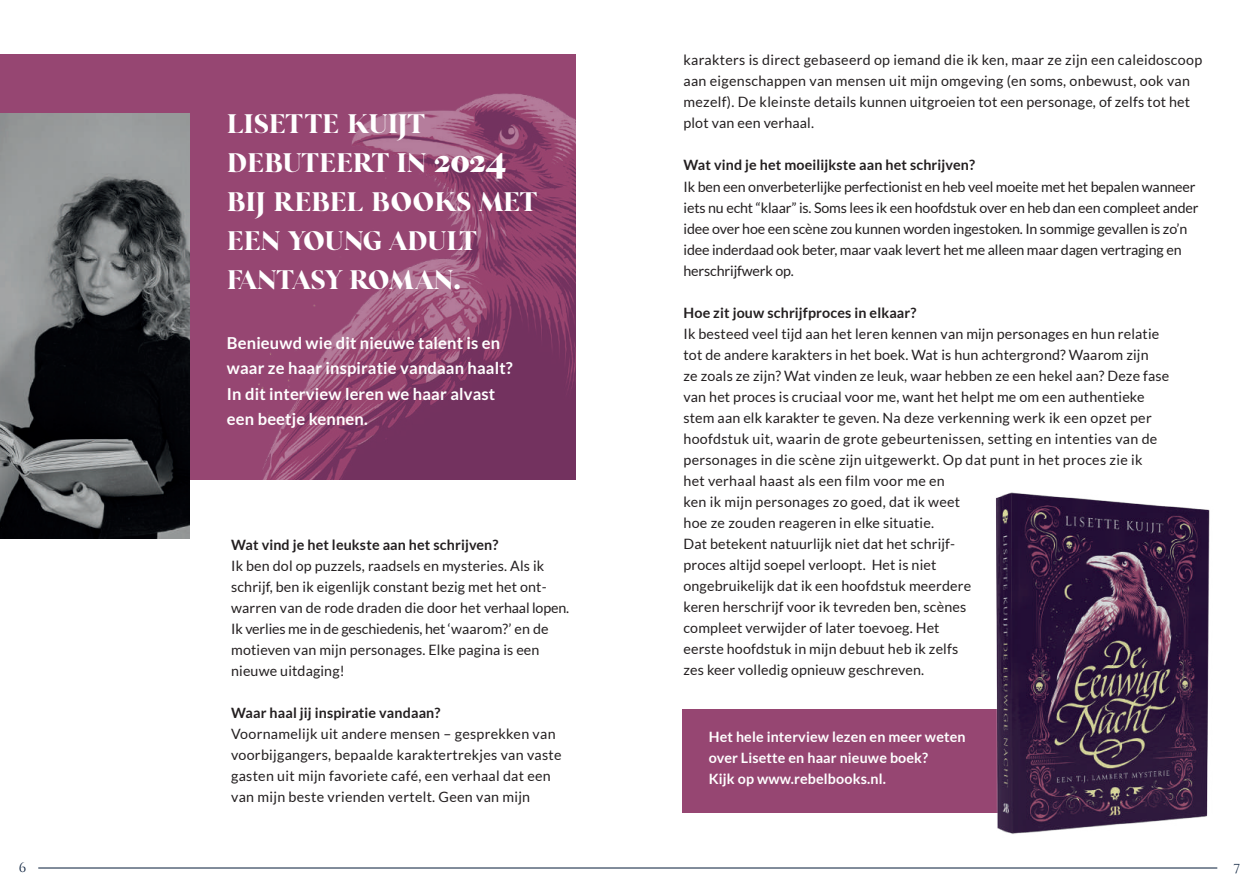
<style>
.page{position:relative;width:1259px;height:893px;background:#fff}
.page>*{position:absolute;margin:0;border:0;box-sizing:border-box;transform-origin:0 0}
.t1{font:700 25.5px/39px "Regatto";color:#fff}
.t2{font:700 16.5px/25.5px "Lato";letter-spacing:.01em;color:#fff}
.t3{font:14.25px/21px "Lato";letter-spacing:.01em;color:#231f20}
.t4{font:14.25px/21px "Lato";letter-spacing:-.01em;color:#231f20}
.t5{font:700 14.25px "Lato";letter-spacing:.01em;color:#231f20}
.t6{font:700 14.25px/21px "Lato";letter-spacing:.01em;color:#fff}
.t7{font:13.5px "Cinzel Decorative";color:#051b38}
.s1{font-size:31.5px}
</style>
<div class="page">
<hr style="left:38px;top:868px;width:1179px;height:1px;background:#051b38">
<img style="left:0;top:54px;width:575px;height:425px">
<div style="left:682px;top:709px;width:392px;height:103px;background:#964672"></div>
<img style="left:0;top:113px;width:190px;height:426px">
<img style="left:986px;top:492px;width:224px;height:342px">
<hr style="left:214px;top:0;width:337px;height:1px;background:#032930">
<h1 class="t1" style="left:227px;top:105px;width:311px">LISETTE KUIJT<br>DEBUTEERT IN <span class="s1">2024<br></span>BIJ REBEL BOOKS MET<br>EEN YOUNG ADULT<br>FANTASY ROMAN.</h1>
<p class="t2" style="left:227px;top:330px;width:287px">Benieuwd wie dit nieuwe talent is en waar ze haar inspiratie vandaan haalt?<br>In dit interview leren we haar alvast een beetje kennen.</p>
<p class="t5" style="left:231px;top:537px;width:269px">Wat vind je het leukste aan het schrijven?</p>
<p class="t3" style="left:231px;top:556px;width:339px">Ik ben dol op puzzels, raadsels en mysteries. Als ik schrijf, ben ik eigenlijk constant bezig met het ont&shy;warren van de rode draden die door het verhaal lopen.<br>Ik verlies me in de geschiedenis, het ‘waarom?’ en de motieven van mijn personages. Elke pagina is een nieuwe uitdaging!</p>
<p class="t5" style="left:231px;top:705px;width:211px">Waar haal jij inspiratie vandaan?</p>
<p class="t3" style="left:231px;top:724px;width:332px">Voornamelijk uit andere mensen – gesprekken van voorbijgangers, bepaalde karaktertrekjes van vaste gasten uit mijn favoriete café, een verhaal dat een van mijn beste vrienden vertelt. Geen van mijn</p>
<p class="t3" style="left:683px;top:50px;width:520px">karakters is direct gebaseerd op iemand die ik ken, maar ze zijn een caleidoscoop aan eigenschappen van mensen uit mijn omgeving (en soms, onbewust, ook van mezelf). De kleinste details kunnen uitgroeien tot een personage, of zelfs tot het plot van een verhaal.</p>
<p class="t5" style="left:683px;top:157px;width:293px">Wat vind je het moeilijkste aan het schrijven?</p>
<p class="t4" style="left:683px;top:176px;width:516px">Ik ben een onverbeterlijke perfectionist en heb veel moeite met het bepalen wanneer iets nu echt “klaar” is. Soms lees ik een hoofdstuk over en heb dan een compleet ander idee over hoe een scène zou kunnen worden ingestoken. In sommige gevallen is zo’n idee inderdaad ook beter, maar vaak levert het me alleen maar dagen vertraging en herschrijfwerk op.</p>
<p class="t5" style="left:683px;top:304px;width:234px">Hoe zit jouw schrijfproces in elkaar?</p>
<p class="t3" style="left:683px;top:323px;width:487px">Ik besteed veel tijd aan het leren kennen van mijn personages en hun relatie tot de andere karakters in het boek. Wat is hun achtergrond? Waarom zijn<br>ze zoals ze zijn? Wat vinden ze leuk, waar hebben ze een hekel aan? Deze fase van het proces is cruciaal voor me, want het helpt me om een authentieke stem aan elk karakter te geven. Na deze verkenning werk ik een opzet per hoofdstuk uit, waarin de grote gebeurtenissen, setting en intenties van de personages in die scène zijn uitgewerkt. Op dat punt in het proces zie ik<br>het verhaal haast als een film voor me en<br>ken ik mijn personages zo goed, dat ik weet<br>hoe ze zouden reageren in elke situatie.<br>Dat betekent natuurlijk niet dat het schrijf-<br>proces altijd soepel verloopt. Het is niet<br>ongebruikelijk dat ik een hoofdstuk meerdere<br>keren herschrijf voor ik tevreden ben, scènes<br>compleet verwijder of later toevoeg. Het<br>eerste hoofdstuk in mijn debuut heb ik zelfs<br>zes keer volledig opnieuw geschreven.</p>
<p class="t6" style="left:709px;top:726px;width:258px">Het hele interview lezen en meer weten over Lisette en haar nieuwe boek?<br>Kijk op www.rebelbooks.nl.</p>
<p class="t7" style="left:19px;top:859px;width:9px">6</p>
<p class="t7" style="left:1233px;top:859px;width:8px">7</p>
</div>
